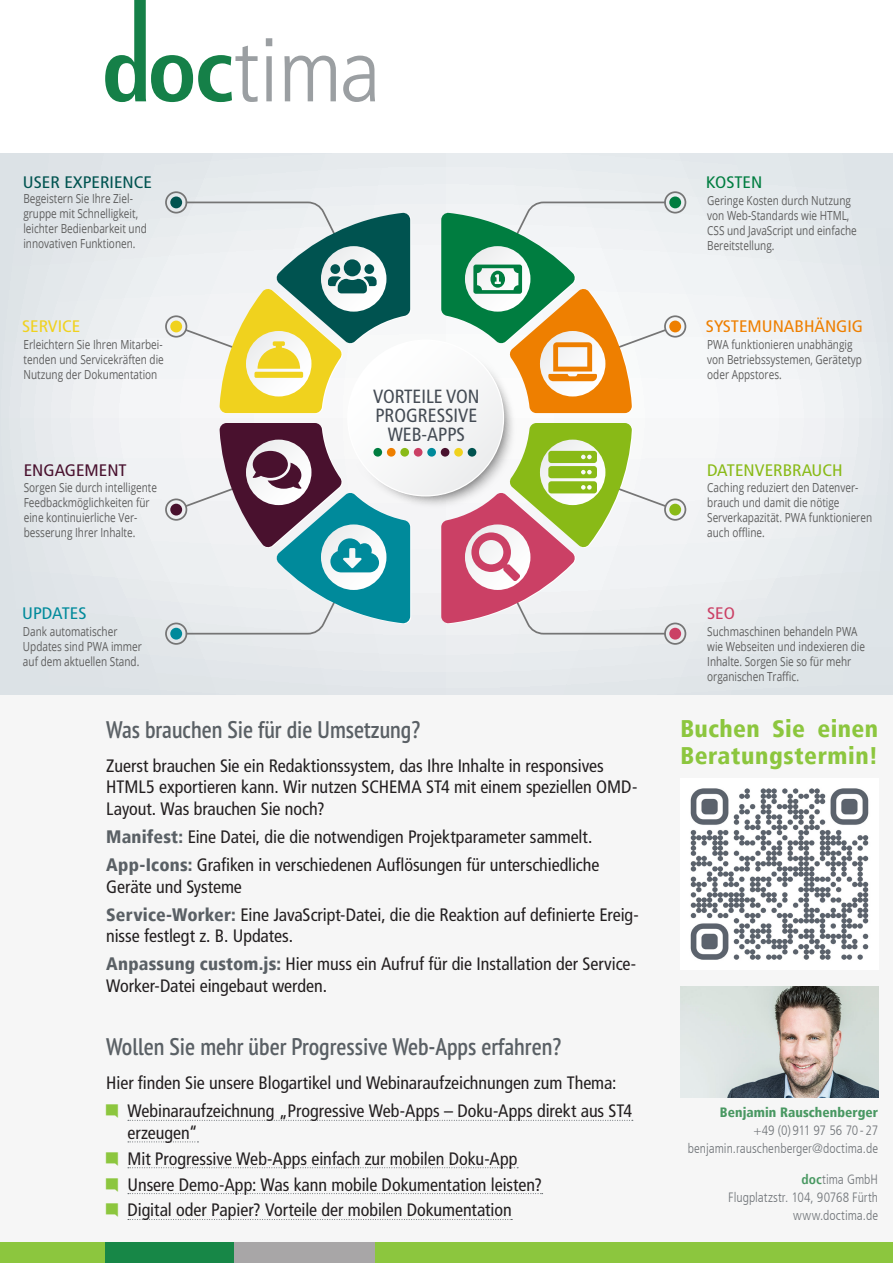
<style>
.page{position:relative;width:893px;height:1263px;background:#fff}
.page>*{position:absolute;margin:0;border:0;box-sizing:border-box;transform-origin:0 0}
.t1{font:600 condensed 24px "PT Sans Pro";color:#5a6065}
.t2{font:900 condensed 24px/27px "Frutiger LT";letter-spacing:.02em;color:#8cc63e}
.t3{font:condensed 19.05px/19px "Frutiger LT";color:#444b54;text-align:center}
.t4{font:condensed 18px/27.9px "Frutiger LT";letter-spacing:-.005em;color:#231f20}
.t5{font:condensed 16.65px "Frutiger LT";color:#ee7f00;scale:1.1 1}
.t6{font:condensed 16.65px "Frutiger LT";color:#005350;scale:1.1 1}
.t7{font:condensed 16.65px "Frutiger LT";color:#89ba17;scale:1.1 1}
.t8{font:condensed 16.65px "Frutiger LT";color:#49112e;scale:1.1 1}
.t9{font:condensed 16.65px "Frutiger LT";color:#008a9b;scale:1.1 1}
.t10{font:condensed 16.65px "Frutiger LT";color:#f0d21e;scale:1.1 1}
.t11{font:condensed 16.65px "Frutiger LT";color:#007d40;scale:1.1 1}
.t12{font:condensed 16.65px "Frutiger LT";color:#cb4065;scale:1.1 1}
.t13{font:300 condensed 13.5px/18px "Frutiger LT";color:#73777b;text-align:right}
.t14{font:900 condensed 13.5px "Frutiger LT";letter-spacing:.005em;color:#499862}
.t15{font:12.45px/15px "Open Sans";color:#5e5e5e;scale:.8 1}
.s1{font-weight:900;color:#5a6065}
.s2{font-weight:700;color:#499862}
</style>
<div class="page">
<div style="left:0;top:153px;width:893px;height:1110px;background:#f6f6f6"></div>
<div style="left:0;top:1242px;width:105px;height:21px;background:#8cc63e"></div>
<div style="left:374px;top:1242px;width:519px;height:21px;background:#8cc63e"></div>
<div style="left:105px;top:1242px;width:129px;height:21px;background:#178747"></div>
<div style="left:234px;top:1242px;width:140px;height:21px;background:#a8a6a7"></div>
<svg style="left:284px;top:56px;width:52px;height:45px"></svg>
<svg style="left:343px;top:56px;width:32px;height:46px"></svg>
<svg style="left:266px;top:38px;width:6px;height:63px"></svg>
<svg style="left:105px;top:0;width:153px;height:102px"></svg>
<svg style="left:128px;top:1120px;width:505px;height:1px"></svg>
<svg style="left:128px;top:1141px;width:70px;height:1px"></svg>
<svg style="left:128px;top:1167px;width:390px;height:1px"></svg>
<svg style="left:128px;top:1193px;width:415px;height:1px"></svg>
<svg style="left:128px;top:1219px;width:384px;height:1px"></svg>
<div style="left:0;top:153px;width:893px;height:541px;background:linear-gradient(to right,#e4e8ec,#e9edf0)"></div>
<div style="left:165px;top:623px;width:22px;height:22px;border:2px solid #757575;border-radius:50%"></div>
<div style="left:170px;top:628px;width:12px;height:12px;background:#008a9b;border-radius:50%"></div>
<div style="left:165px;top:315px;width:22px;height:23px;border:2px solid #757575;border-radius:50%"></div>
<div style="left:170px;top:321px;width:12px;height:11px;background:#f0d21e;border-radius:50%"></div>
<div style="left:165px;top:498px;width:22px;height:23px;border:2px solid #757575;border-radius:50%"></div>
<div style="left:170px;top:504px;width:12px;height:11px;background:#49112e;border-radius:50%"></div>
<div style="left:165px;top:191px;width:22px;height:22px;border:2px solid #757575;border-radius:50%"></div>
<div style="left:170px;top:196px;width:12px;height:12px;background:#005350;border-radius:50%"></div>
<div style="left:664px;top:623px;width:22px;height:22px;border:2px solid #757575;border-radius:50%"></div>
<div style="left:669px;top:628px;width:12px;height:12px;background:#cb4065;border-radius:50%"></div>
<div style="left:664px;top:498px;width:22px;height:23px;border:2px solid #757575;border-radius:50%"></div>
<div style="left:669px;top:504px;width:12px;height:11px;background:#89ba17;border-radius:50%"></div>
<div style="left:664px;top:315px;width:22px;height:23px;border:2px solid #757575;border-radius:50%"></div>
<div style="left:669px;top:321px;width:12px;height:11px;background:#ee7f00;border-radius:50%"></div>
<svg style="left:184px;top:201px;width:484px;height:434px"></svg>
<div style="left:664px;top:191px;width:22px;height:22px;border:2px solid #757575;border-radius:50%"></div>
<div style="left:669px;top:196px;width:12px;height:12px;background:#007d40;border-radius:50%"></div>
<img style="left:680px;top:986px;width:198px;height:112px">
<img style="left:690px;top:788px;width:179px;height:172px">
<p class="t6" style="left:23px;top:173px;width:119px">USER EXPERIENCE</p>
<p class="t15" style="left:23px;top:191px;width:156px">Begeistern Sie Ihre Ziel&shy;gruppe mit Schnelligkeit, leichter Bedienbarkeit und innovativen Funktionen.</p>
<p class="t10" style="left:22px;top:317px;width:55px">SERVICE</p>
<p class="t15" style="left:24px;top:337px;width:177px;text-align:justify">Erleichtern Sie Ihren Mitarbei&shy;tenden und Servicekräften die Nutzung der Dokumentation</p>
<p class="t8" style="left:24px;top:460px;width:95px">ENGAGEMENT</p>
<p class="t15" style="left:24px;top:480px;width:168px">Sorgen Sie durch intelligente<br>Feedbackmöglichkeiten für eine kontinuierliche Ver&shy;besserung Ihrer Inhalte.</p>
<p class="t9" style="left:22px;top:604px;width:60px">UPDATES</p>
<p class="t15" style="left:23px;top:624px;width:150px">Dank automatischer<br>Updates sind PWA immer auf dem aktuellen Stand.</p>
<p class="t3" style="left:373px;top:387px;width:108px">VORTEILE VON<br>PROGRESSIVE<br>WEB-APPS</p>
<h1 class="t1" style="left:106px;top:713px;width:315px">Was brauchen Sie für die Umsetzung?</h1>
<p class="t4" style="left:106px;top:755px;width:533px;line-height:21.6px">Zuerst brauchen Sie ein Redaktionssystem, das Ihre Inhalte in responsives<br>HTML5 exportieren kann. Wir nutzen SCHEMA ST4 mit einem speziellen OMD-<br>Layout. Was brauchen Sie noch?</p>
<p class="t4" style="left:106px;top:823px;width:495px"><span class="s1">Manifest:</span> Eine Datei, die die notwendigen Projektparameter sammelt.<br><span class="s1">App-Icons:</span> Grafiken in verschiedenen Auflösungen für unterschiedliche</p>
<p class="t4" style="left:106px;top:872px;width:534px">Geräte und Systeme<br><span class="s1">Service-Worker:</span> Eine JavaScript-Datei, die die Reaktion auf definierte Ereig-</p>
<p class="t4" style="left:106px;top:922px;width:531px">nisse festlegt z. B. Updates.<br><span class="s1">Anpassung custom.js:</span> Hier muss ein Aufruf für die Installation der Service-</p>
<p class="t4" style="left:106px;top:972px;width:222px">Worker-Datei eingebaut werden.</p>
<h1 class="t1" style="left:106px;top:1031px;width:456px">Wollen Sie mehr über Progressive Web-Apps erfahren?</h1>
<p class="t4" style="left:128px;top:1069px;width:506px;text-indent:-21px">Hier finden Sie unsere Blogartikel und Webinaraufzeichnungen zum Thema:<br>Webinaraufzeichnung „Progressive Web-Apps – Doku-Apps direkt aus ST4</p>
<p class="t4" style="left:128px;top:1120px;width:416px;line-height:25.8px">erzeugen“<br>Mit Progressive Web-Apps einfach zur mobilen Doku-App Unsere Demo-App: Was kann mobile Dokumentation leisten?<br>Digital oder Papier? Vorteile der mobilen Dokumentation</p>
<p class="t11" style="left:706px;top:173px;width:52px">KOSTEN</p>
<p class="t15" style="left:707px;top:193px;width:189px">Geringe Kosten durch Nutzung von Web-Standards wie HTML,<br>CSS und JavaScript und einfache<br>Bereitstellung.</p>
<p class="t5" style="left:706px;top:317px;width:145px">SYSTEMUNABHÄNGIG</p>
<p class="t15" style="left:707px;top:336px;width:195px">PWA funktionieren unabhängig von Betriebssystemen, Gerätetyp oder Appstores.</p>
<p class="t7" style="left:707px;top:460px;width:125px">DATENVERBRAUCH</p>
<p class="t15" style="left:707px;top:480px;width:208px">Caching reduziert den Datenver&shy;brauch und damit die nötige<br>Serverkapazität. PWA funktionieren auch offline.</p>
<p class="t12" style="left:707px;top:603px;width:27px">SEO</p>
<p class="t15" style="left:707px;top:624px;width:199px">Suchmaschinen behandeln PWA wie Webseiten und indexieren die<br>Inhalte. Sorgen Sie so für mehr organischen Traffic.</p>
<h1 class="t2" style="left:680px;top:715px;width:199px">Buchen Sie einen<br>Beratungstermin!</h1>
<p class="t14" style="left:720px;top:1104px;width:160px">Benjamin Rauschenberger</p>
<p class="t13" style="left:688px;top:1121px;width:192px">+49 (0)911 97 56 70-27 benjamin.rauschenberger@doctima.de</p>
<p class="t13" style="left:728px;top:1170px;width:151px"><span class="s2">doc</span>tima GmbH<br>Flugplatzstr. 104, 90768 Fürth www.doctima.de</p>
</div>
